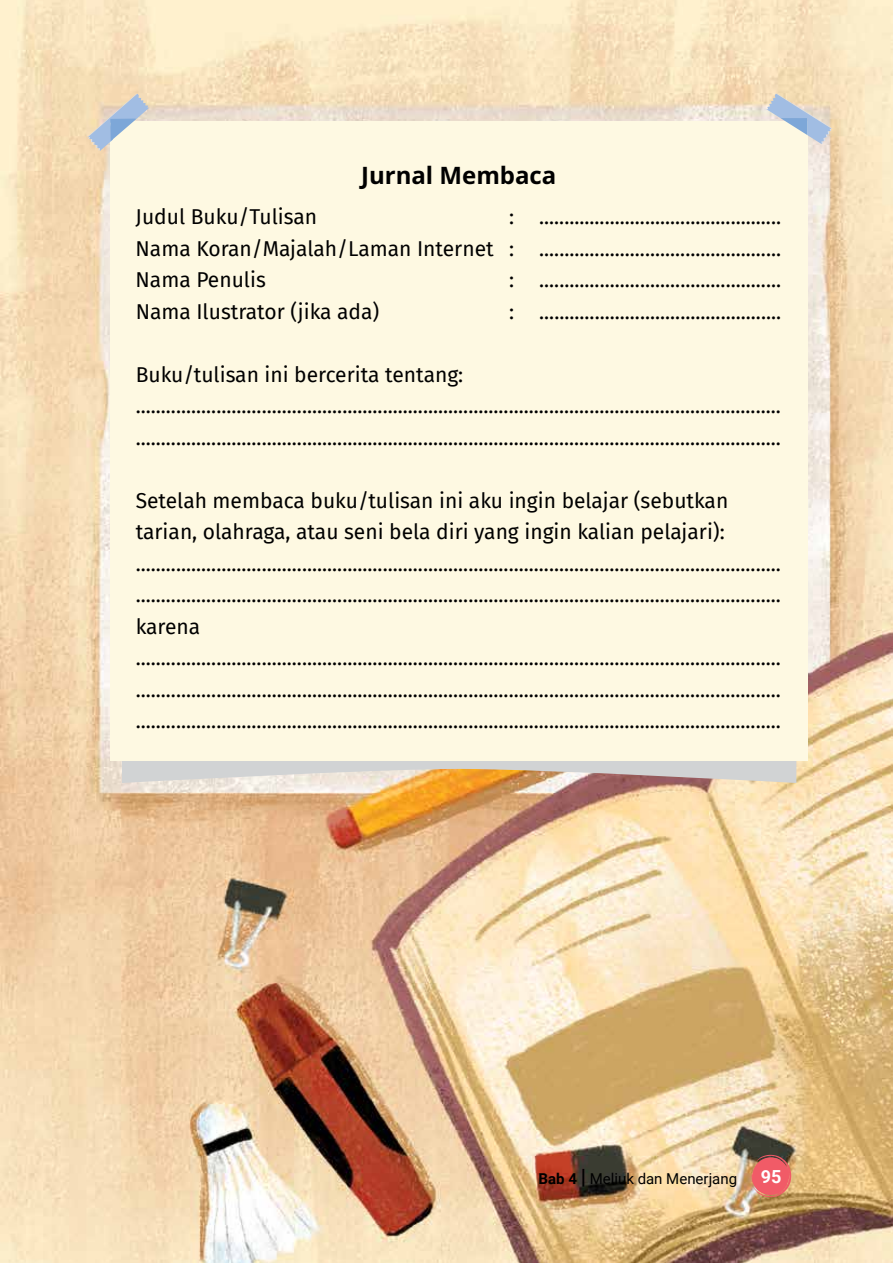
<style>
.page{position:relative;width:893px;height:1263px;background:#fff}
.page>*{position:absolute;margin:0;border:0;box-sizing:border-box;transform-origin:0 0}
.t1{font:700 24px "Noto Sans";color:#000}
.t2{font:21px/31.5px "Fira Sans";color:#000}
.t3{font:700 18px "Roboto";color:#fff}
.t4{font:15px "Roboto";color:#000}
.s1{font-weight:700}
.s2{font-weight:700;font-size:21px}
</style>
<div class="page">
<img style="left:1px;top:0;width:892px;height:1263px">
<svg style="left:750px;top:1155px;width:41px;height:42px;background:#d86664"></svg>
<svg style="left:121px;top:760px;width:675px;height:23px;background:#d7cabc"></svg>
<div style="left:110px;top:121px;width:697px;height:639px;background:#fef9e2"></div>
<svg style="left:766px;top:94px;width:66px;height:50px"></svg>
<svg style="left:87px;top:94px;width:63px;height:57px"></svg>
<p class="t1" style="left:361px;top:162px;width:197px">Jurnal Membaca</p>
<p class="t2" style="left:136px;top:201px;width:183px">Judul Buku/Tulisan</p>
<p class="t2" style="left:136px;top:201px;width:647px;text-align:justify;text-indent:373px">: ................................................<br>Nama Koran/Majalah/Laman Internet : ................................................<br>Nama Penulis</p>
<p class="t2" style="left:509px;top:264px;width:273px">: ................................................</p>
<p class="t2" style="left:136px;top:295px;width:245px">Nama Ilustrator (jika ada)</p>
<p class="t2" style="left:509px;top:295px;width:273px">: ................................................</p>
<p class="t2" style="left:136px;top:358px;width:647px">Buku/tulisan ini bercerita tentang: ................................................................................................................................ ................................................................................................................................</p>
<p class="t2" style="left:136px;top:484px;width:647px">Setelah membaca buku/tulisan ini aku ingin belajar (sebutkan tarian, olahraga, atau seni bela diri yang ingin kalian pelajari): ................................................................................................................................ ................................................................................................................................ karena ................................................................................................................................ ................................................................................................................................ ................................................................................................................................</p>
<p class="t4" style="left:539px;top:1168px;width:200px"><span class="s1">Bab 4</span> <span class="s2">|</span> Meliuk dan Menerjang</p>
<p class="t3" style="left:761px;top:1164px;width:22px">95</p>
</div>
